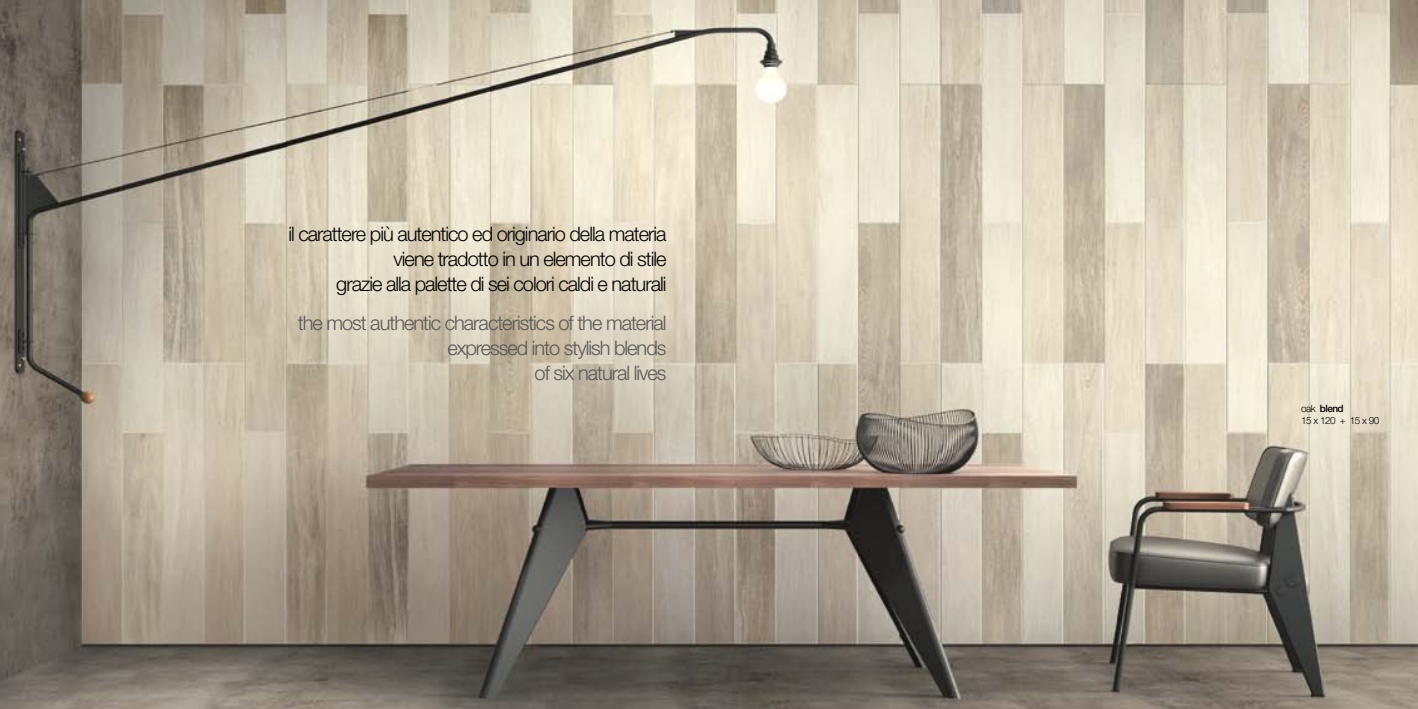
<style>
.page{position:relative;width:1418px;height:709px;background:#fff}
.page>*{position:absolute;margin:0;border:0;box-sizing:border-box;transform-origin:0 0}
.t1{font:300 20px/25px "Helvetica Neue LT Std";letter-spacing:-.05em;color:#000;text-align:right}
.t2{font:300 20px/25px "Helvetica Neue LT Std";letter-spacing:-.05em;color:#575756;text-align:right}
.t3{font:300 10px/12px "Helvetica Neue LT Std";letter-spacing:-.05em;color:#000}
.s1{font-weight:500}
</style>
<div class="page">
<img style="left:0;top:0;width:1417px;height:709px">
<p class="t1" style="left:288px;top:221px;width:379px">il carattere più autentico ed originario della materia viene tradotto in un elemento di stile<br>grazie alla palette di sei colori caldi e naturali</p>
<p class="t2" style="left:298px;top:310px;width:370px">the most authentic characteristics of the material expressed into stylish blends<br>of six natural lives</p>
<p class="t3" style="left:1300px;top:402px;width:80px">oak <span class="s1">blend<br></span>15 x 120 + 15 x 90</p>
</div>
